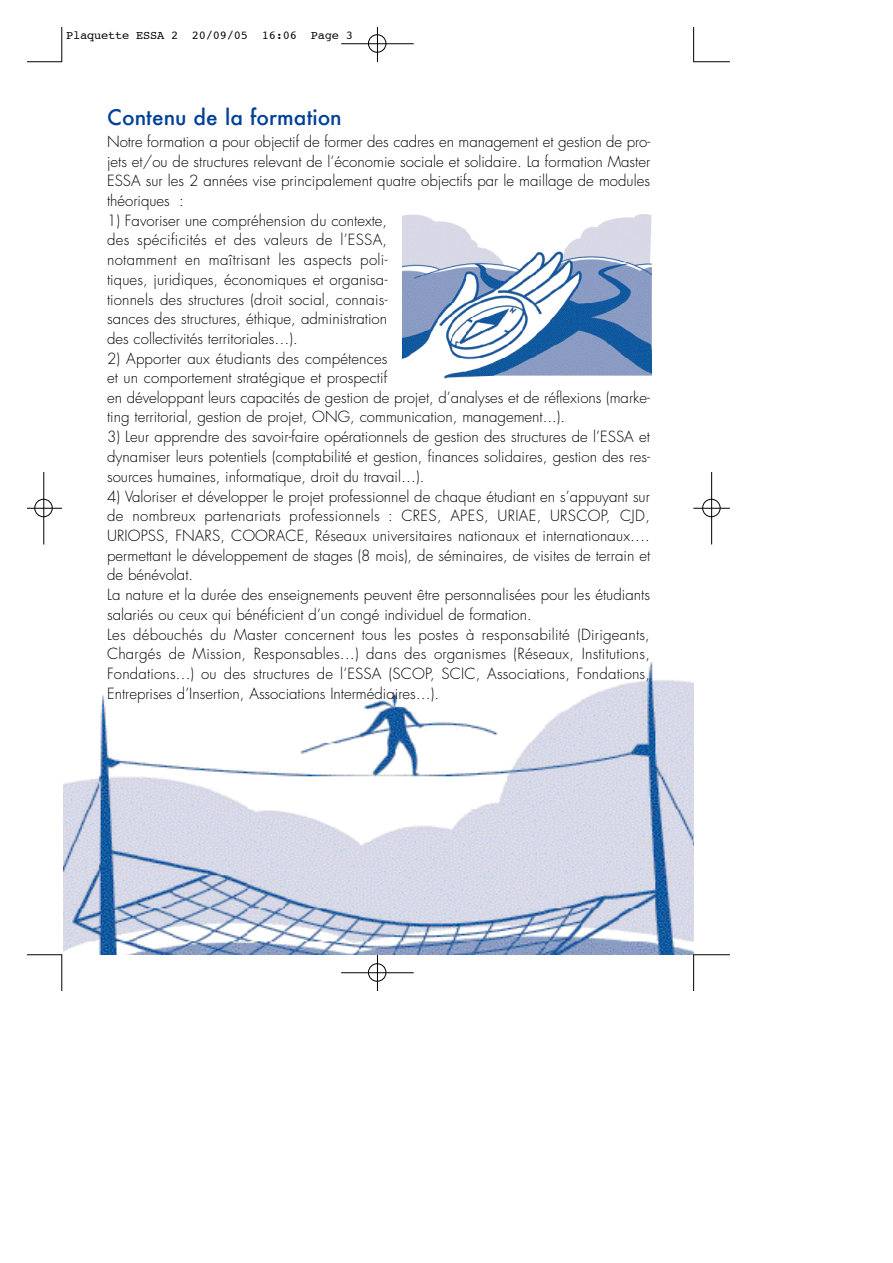
<style>
.page{position:relative;width:893px;height:1263px;background:#fff}
.page>*{position:absolute;margin:0;border:0;box-sizing:border-box;transform-origin:0 0}
.t1{font:500 21px "Futura";color:#004098}
.t2{font:300 15px/19.6px "Futura";color:#000;text-align:justify}
.t3{font:12px "Courier";letter-spacing:-.015em;color:#000}
</style>
<div class="page">
<img style="left:63px;top:662px;width:631px;height:293px">
<img style="left:402px;top:214px;width:250px;height:164px">
<hr style="left:377px;top:954px;width:1px;height:38px;background:#fff">
<hr style="left:27px;top:61px;width:35px;height:1px;background:#000">
<hr style="left:61px;top:27px;width:1px;height:35px;background:#000">
<hr style="left:693px;top:61px;width:37px;height:1px;background:#000">
<hr style="left:693px;top:27px;width:1px;height:35px;background:#000">
<hr style="left:27px;top:954px;width:35px;height:1px;background:#000">
<hr style="left:61px;top:955px;width:1px;height:36px;background:#000">
<hr style="left:693px;top:954px;width:37px;height:1px;background:#000">
<hr style="left:693px;top:955px;width:1px;height:36px;background:#000">
<hr style="left:341px;top:43px;width:73px;height:1px;background:#000">
<hr style="left:377px;top:27px;width:1px;height:35px;background:#000">
<svg style="left:367px;top:34px;width:20px;height:19px"></svg>
<hr style="left:341px;top:972px;width:73px;height:1px;background:#000">
<hr style="left:377px;top:955px;width:1px;height:36px;background:#000">
<svg style="left:367px;top:963px;width:20px;height:19px"></svg>
<hr style="left:693px;top:508px;width:37px;height:1px;background:#000">
<hr style="left:711px;top:472px;width:1px;height:73px;background:#000">
<svg style="left:701px;top:498px;width:20px;height:20px"></svg>
<hr style="left:27px;top:508px;width:35px;height:1px;background:#000">
<hr style="left:43px;top:472px;width:1px;height:73px;background:#000">
<svg style="left:33px;top:498px;width:21px;height:20px"></svg>
<p class="t3" style="left:66px;top:30px;width:288px">Plaquette ESSA 2 20/09/05 16:06 Page 3</p>
<h1 class="t1" style="left:107px;top:103px;width:236px">Contenu de la formation</h1>
<p class="t2" style="left:107px;top:132px;width:544px">Notre formation a pour objectif de former des cadres en management et gestion de pro&shy;jets et/ou de structures relevant de l’économie sociale et solidaire. La formation Master ESSA sur les 2 années vise principalement quatre objectifs par le maillage de modules théoriques :</p>
<p class="t2" style="left:107px;top:212px;width:282px">1) Favoriser une compréhension du contexte, des spécificités et des valeurs de l’ESSA, notamment en maîtrisant les aspects poli&shy;tiques, juridiques, économiques et organisa&shy;tionnels des structures (droit social, connais&shy;sances des structures, éthique, administration des collectivités territoriales…).</p>
<p class="t2" style="left:107px;top:350px;width:544px;text-align:left">2) Apporter aux étudiants des compétences<br>et un comportement stratégique et prospectif<br>en développant leurs capacités de gestion de projet, d’analyses et de réflexions (marke&shy;ting territorial, gestion de projet, ONG, communication, management...).</p>
<p class="t2" style="left:107px;top:428px;width:544px">3) Leur apprendre des savoir-faire opérationnels de gestion des structures de l’ESSA et dynamiser leurs potentiels (comptabilité et gestion, finances solidaires, gestion des res&shy;sources humaines, informatique, droit du travail…).</p>
<p class="t2" style="left:107px;top:488px;width:544px;text-align:left">4) Valoriser et développer le projet professionnel de chaque étudiant en s’appuyant sur de nombreux partenariats professionnels : CRES, APES, URIAE, URSCOP, CJD, URIOPSS, FNARS, COORACE, Réseaux universitaires nationaux et internationaux…. permettant le développement de stages (8 mois), de séminaires, de visites de terrain et de bénévolat.<br>La nature et la durée des enseignements peuvent être personnalisées pour les étudiants salariés ou ceux qui bénéficient d’un congé individuel de formation.<br>Les débouchés du Master concernent tous les postes à responsabilité (Dirigeants, Chargés de Mission, Responsables…) dans des organismes (Réseaux, Institutions, Fondations...) ou des structures de l’ESSA (SCOP, SCIC, Associations, Fondations, Entreprises d’Insertion, Associations Intermédiaires…).</p>
</div>
